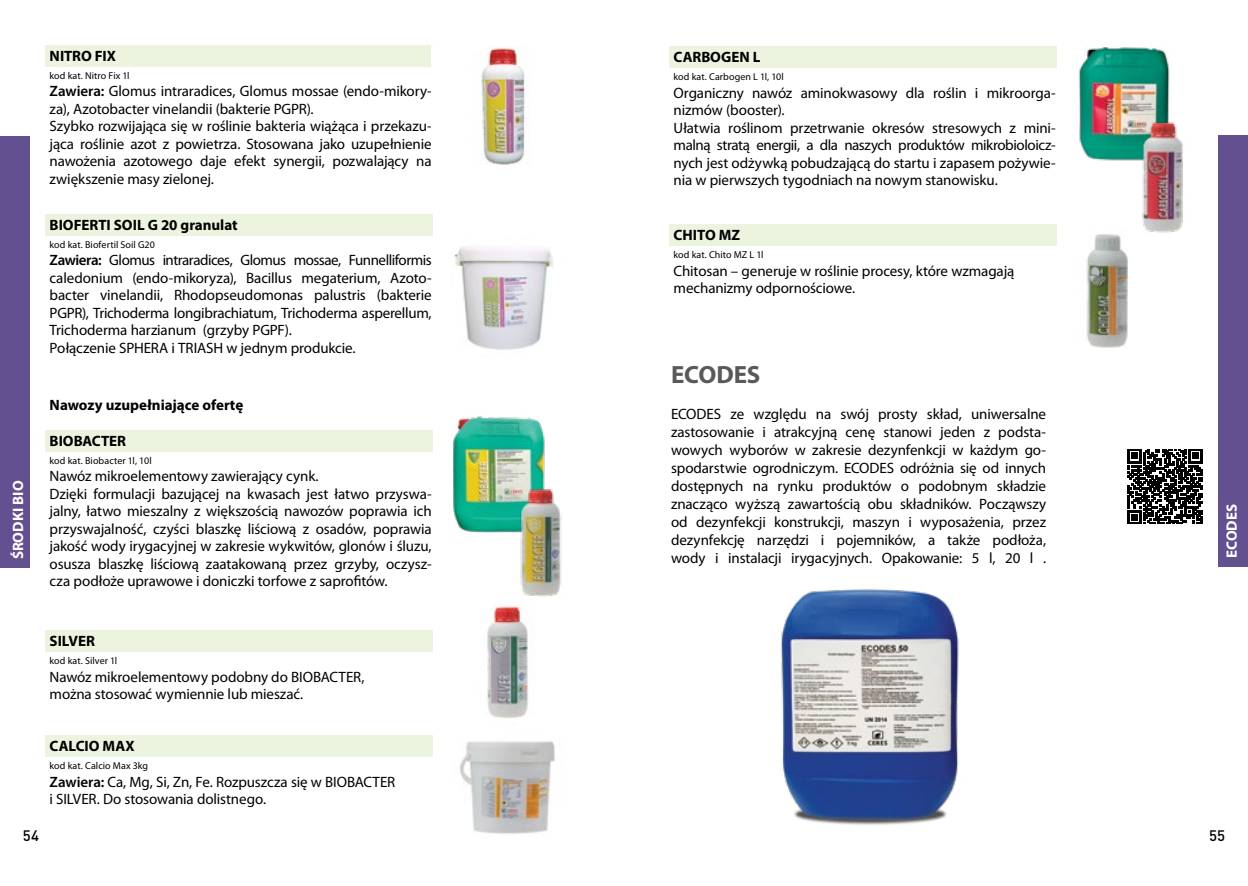
<style>
.page{position:relative;width:1248px;height:886px;background:#fff}
.page>*{position:absolute;margin:0;border:0;box-sizing:border-box;transform-origin:0 0}
.t1{font:700 25px "Myriad Pro";letter-spacing:-.005em;color:#58595b}
.t2{font:15px/17.5px "Myriad Pro";letter-spacing:-.01em;color:#000}
.t3{font:700 15px "Myriad Pro";color:#000}
.t4{font:700 15px "Myriad Pro";color:#fff}
.t5{font:500 15px "DIN Pro";color:#000}
.t6{font:10px "Myriad Pro";letter-spacing:.01em;color:#000}
.s1{font-weight:600}
</style>
<div class="page">
<div style="left:1218px;top:136px;width:29px;height:431px;background:#635090"></div>
<div style="left:0;top:136px;width:29px;height:431px;background:#635090"></div>
<img style="left:432px;top:610px;width:97px;height:109px">
<img style="left:1086px;top:247px;width:42px;height:101px">
<div style="left:45px;top:45px;width:387px;height:22px;background:#ecf4e0"></div>
<div style="left:45px;top:630px;width:387px;height:22px;background:#ecf4e0"></div>
<div style="left:45px;top:735px;width:387px;height:22px;background:#ecf4e0"></div>
<div style="left:669px;top:46px;width:387px;height:22px;background:#ecf4e0"></div>
<div style="left:669px;top:225px;width:387px;height:21px;background:#ecf4e0"></div>
<div style="left:45px;top:214px;width:387px;height:21px;background:#ecf4e0"></div>
<div style="left:45px;top:430px;width:387px;height:22px;background:#ecf4e0"></div>
<img style="left:431px;top:47px;width:95px;height:118px">
<img style="left:454px;top:246px;width:99px;height:104px">
<img style="left:432px;top:416px;width:113px;height:63px">
<img style="left:1078px;top:47px;width:92px;height:112px">
<img style="left:459px;top:741px;width:96px;height:93px">
<img style="left:1092px;top:117px;width:140px;height:130px">
<img style="left:781px;top:589px;width:178px;height:236px">
<img style="left:453px;top:479px;width:109px;height:131px">
<svg style="left:1127px;top:449px;width:75px;height:75px"></svg>
<p class="t4" style="left:8px;top:559px;width:80px;rotate:-90deg">ŚRODKI BIO</p>
<p class="t3" style="left:50px;top:46px;width:68px">NITRO FIX</p>
<p class="t6" style="left:50px;top:69px;width:81px">kod kat. Nitro Fix 1l</p>
<p class="t2" style="left:50px;top:82px;width:383px"><span class="s1">Zawiera:</span> Glomus intraradices, Glomus mossae (endo-mikory&shy;za), Azotobacter vinelandii (bakterie PGPR).<br>Szybko rozwijająca się w roślinie bakteria wiążąca i przekazu&shy;jąca roślinie azot z powietrza. Stosowana jako uzupełnienie nawożenia azotowego daje efekt synergii, pozwalający na zwiększenie masy zielonej.</p>
<p class="t3" style="left:50px;top:215px;width:189px">BIOFERTI SOIL G 20 granulat</p>
<p class="t6" style="left:50px;top:238px;width:107px">kod kat. Biofertil Soil G20</p>
<p class="t2" style="left:50px;top:251px;width:383px"><span class="s1">Zawiera:</span> Glomus intraradices, Glomus mossae, Funnelliformis caledonium (endo-mikoryza), Bacillus megaterium, Azoto&shy;bacter vinelandii, Rhodopseudomonas palustris (bakterie PGPR), Trichoderma longibrachiatum, Trichoderma asperellum, Trichoderma harzianum (grzyby PGPF).<br>Połączenie SPHERA i TRIASH w jednym produkcie.</p>
<p class="t3" style="left:50px;top:395px;width:195px">Nawozy uzupełniające ofertę</p>
<p class="t3" style="left:50px;top:431px;width:78px">BIOBACTER</p>
<p class="t6" style="left:50px;top:454px;width:104px">kod kat. Biobacter 1l, 10l</p>
<p class="t2" style="left:50px;top:467px;width:383px">Nawóz mikroelementowy zawierający cynk.<br>Dzięki formulacji bazującej na kwasach jest łatwo przyswa&shy;jalny, łatwo mieszalny z większością nawozów poprawia ich przyswajalność, czyści blaszkę liściową z osadów, poprawia jakość wody irygacyjnej w zakresie wykwitów, glonów i śluzu, osusza blaszkę liściową zaatakowaną przez grzyby, oczysz&shy;cza podłoże uprawowe i doniczki torfowe z saprofitów.</p>
<p class="t3" style="left:50px;top:631px;width:47px">SILVER</p>
<p class="t6" style="left:50px;top:654px;width:69px">kod kat. Silver 1l</p>
<p class="t2" style="left:50px;top:667px;width:316px">Nawóz mikroelementowy podobny do BIOBACTER, można stosować wymiennie lub mieszać.</p>
<p class="t3" style="left:50px;top:736px;width:86px">CALCIO MAX</p>
<p class="t6" style="left:50px;top:760px;width:100px">kod kat. Calcio Max 3kg</p>
<p class="t2" style="left:50px;top:773px;width:347px"><span class="s1">Zawiera:</span> Ca, Mg, Si, Zn, Fe. Rozpuszcza się w BIOBACTER i SILVER. Do stosowania dolistnego.</p>
<p class="t3" style="left:673px;top:47px;width:88px">CARBOGEN L</p>
<p class="t6" style="left:673px;top:71px;width:112px">kod kat. Carbogen L 1l, 10l</p>
<p class="t2" style="left:673px;top:84px;width:383px">Organiczny nawóz aminokwasowy dla roślin i mikroorga&shy;nizmów (booster).<br>Ułatwia roślinom przetrwanie okresów stresowych z mini&shy;malną stratą energii, a dla naszych produktów mikrobioloicz&shy;nych jest odżywką pobudzającą do startu i zapasem pożywie&shy;nia w pierwszych tygodniach na nowym stanowisku.</p>
<p class="t3" style="left:673px;top:226px;width:68px">CHITO MZ</p>
<p class="t6" style="left:673px;top:249px;width:91px">kod kat. Chito MZ L 1l</p>
<p class="t2" style="left:673px;top:262px;width:342px">Chitosan – generuje w roślinie procesy, które wzmagają mechanizmy odpornościowe.</p>
<h1 class="t1" style="left:671px;top:358px;width:91px">ECODES</h1>
<p class="t2" style="left:671px;top:405px;width:376px;line-height:18px;text-align:justify">ECODES ze względu na swój prosty skład, uniwersalne zastosowanie i atrakcyjną cenę stanowi jeden z podsta&shy;wowych wyborów w zakresie dezynfenkcji w każdym go&shy;spodarstwie ogrodniczym. ECODES odróżnia się od innych dostępnych na rynku produktów o podobnym składzie znacząco wyższą zawartością obu składników. Począwszy od dezynfekcji konstrukcji, maszyn i wyposażenia, przez dezynfekcję narzędzi i pojemników, a także podłoża, wody i instalacji irygacyjnych. Opakowanie: 5 l, 20 l .</p>
<p class="t4" style="left:1221px;top:558px;width:55px;rotate:-90deg">ECODES</p>
<p class="t5" style="left:23px;top:825px;width:18px">54</p>
<p class="t5" style="left:1208px;top:825px;width:18px">55</p>
</div>
